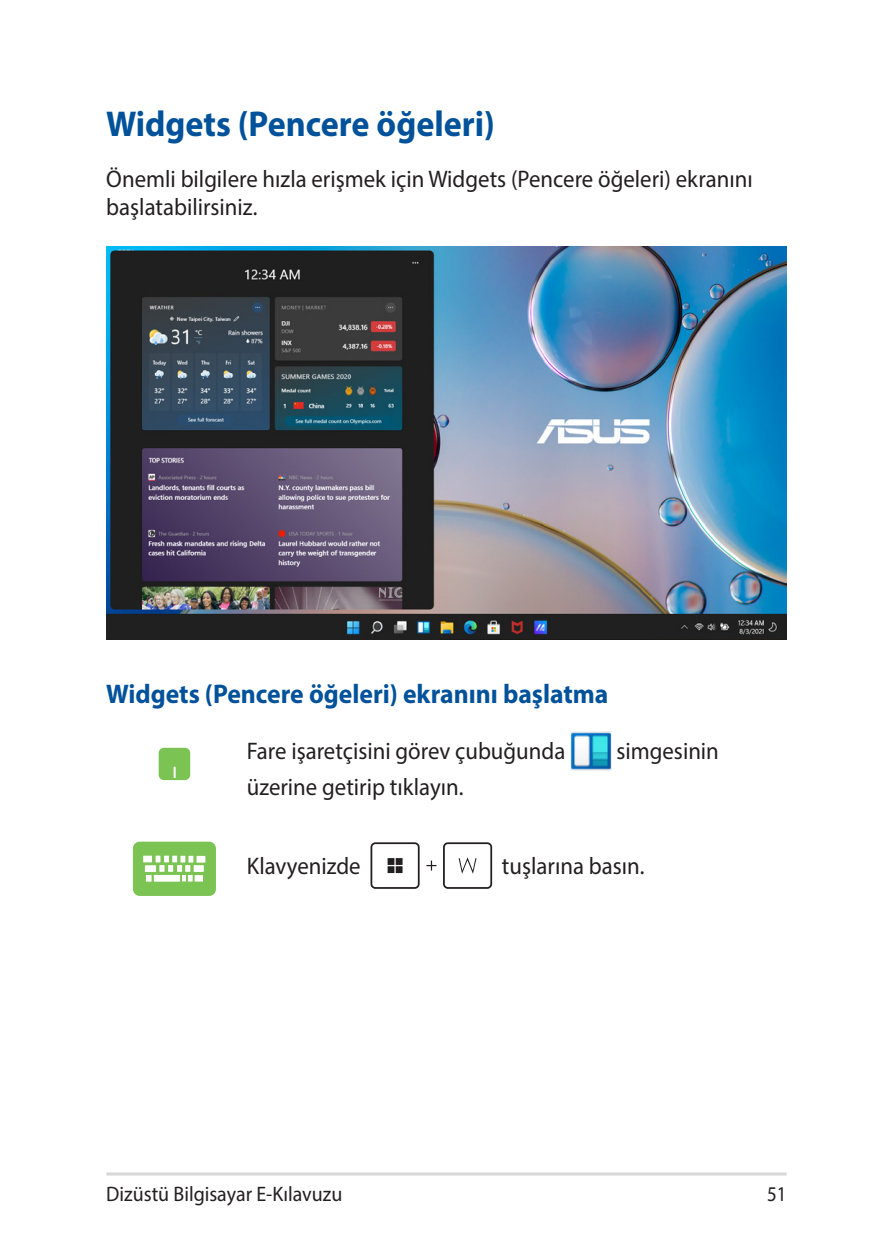
<style>
.page{position:relative;width:893px;height:1259px;background:#fff}
.page>*{position:absolute;margin:0;border:0;box-sizing:border-box;transform-origin:0 0}
.t1{font:700 36px "Myriad Pro";color:#01529a;scale:.95 1}
.t2{font:700 27px "Myriad Pro";color:#01529a;scale:.95 1}
.t3{font:24px/28.8px "Myriad Pro";color:#231f20;scale:.95 1}
.t4{font:21px "Myriad Pro";color:#231f20;scale:.95 1}
.t5{font:21px "Myriad Pro";color:#231f20;scale:.9 1}
</style>
<div class="page">
<hr style="left:106px;top:1172px;width:681px;height:3px;background:#d8d8d8">
<img style="left:106px;top:247px;width:681px;height:392px">
<div style="left:159px;top:748px;width:31px;height:32px;background:#7bc352;border-radius:5px"></div>
<svg style="left:174px;top:767px;width:2px;height:11px"></svg>
<img style="left:570px;top:731px;width:41px;height:39px">
<div style="left:134px;top:843px;width:81px;height:51px;background:#7bc352;border-radius:6px"></div>
<div style="left:133px;top:841px;width:83px;height:55px;border:2px solid #7bc352;border-radius:6px"></div>
<div style="left:197px;top:856px;width:8px;height:6px;background:#fff"></div>
<div style="left:145px;top:865px;width:11px;height:7px;background:#fff"></div>
<div style="left:194px;top:865px;width:10px;height:7px;background:#fff"></div>
<svg style="left:146px;top:855px;width:47px;height:26px"></svg>
<div style="left:195px;top:875px;width:8px;height:6px;background:#fff"></div>
<div style="left:143px;top:855px;width:9px;height:7px;background:#fff"></div>
<div style="left:443px;top:842px;width:49px;height:47px;border:2px solid #231f20;border-radius:4px"></div>
<svg style="left:426px;top:860px;width:10px;height:10px"></svg>
<div style="left:370px;top:842px;width:50px;height:47px;border:2px solid #231f20;border-radius:4px"></div>
<svg style="left:459px;top:857px;width:18px;height:17px"></svg>
<div style="left:388px;top:866px;width:6px;height:7px;background:#231f20"></div>
<div style="left:396px;top:858px;width:7px;height:7px;background:#231f20"></div>
<div style="left:388px;top:858px;width:6px;height:7px;background:#231f20"></div>
<div style="left:396px;top:866px;width:7px;height:7px;background:#231f20"></div>
<h1 class="t1" style="left:106px;top:101px;width:411px">Widgets (Pencere öğeleri)</h1>
<p class="t3" style="left:106px;top:164px;width:682px">Önemli bilgilere hızla erişmek için Widgets (Pencere öğeleri) ekranını başlatabilirsiniz.</p>
<p class="t2" style="left:106px;top:676px;width:530px">Widgets (Pencere öğeleri) ekranını başlatma</p>
<p class="t3" style="left:247px;top:736px;width:337px">Fare işaretçisini görev çubuğunda</p>
<p class="t3" style="left:616px;top:736px;width:109px">simgesinin</p>
<p class="t3" style="left:247px;top:772px;width:230px">üzerine getirip tıklayın.</p>
<p class="t3" style="left:247px;top:851px;width:121px">Klavyenizde</p>
<p class="t3" style="left:502px;top:851px;width:152px">tuşlarına basın.</p>
<p class="t4" style="left:106px;top:1180px;width:250px">Dizüstü Bilgisayar E-Kılavuzu</p>
<p class="t5" style="left:767px;top:1180px;width:23px">51</p>
</div>
